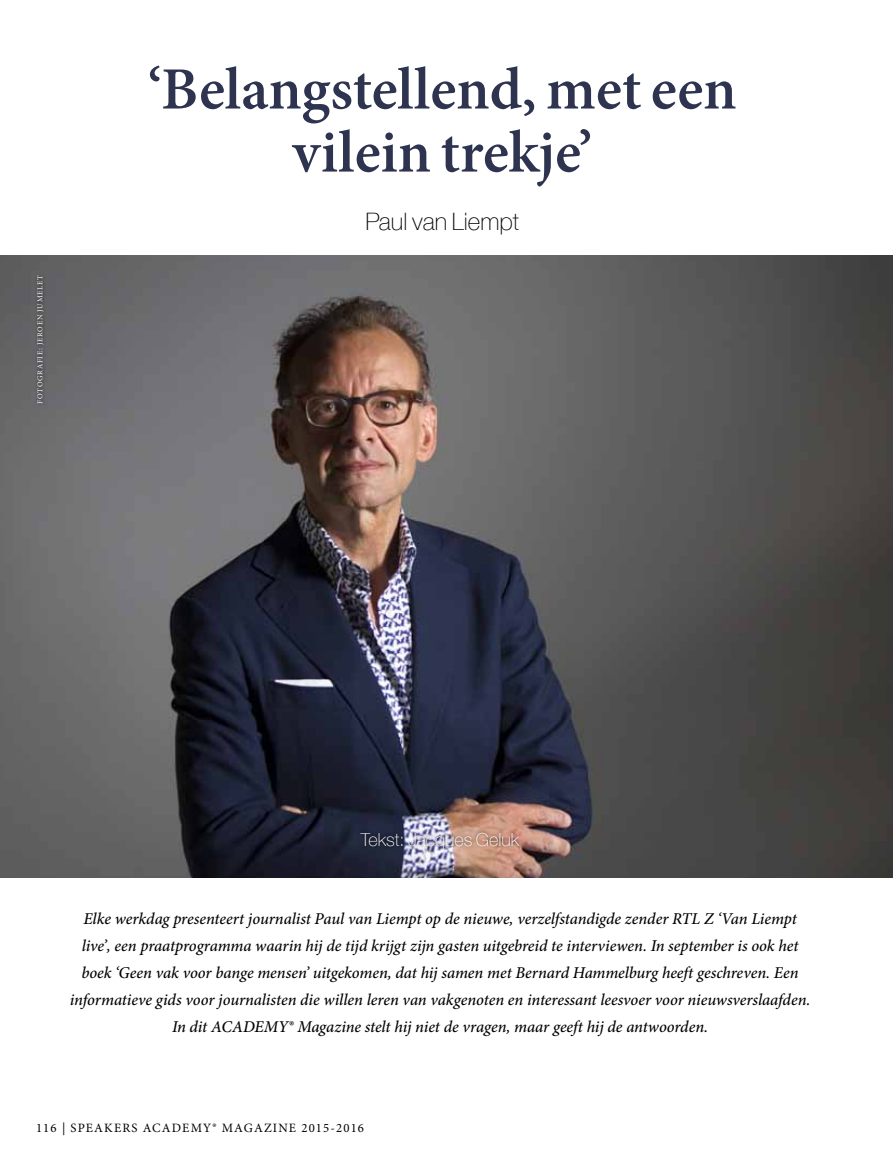
<style>
.page{position:relative;width:893px;height:1170px;background:#fff}
.page>*{position:absolute;margin:0;border:0;box-sizing:border-box;transform-origin:0 0}
.t1{font:600 60px/63px "Minion Pro";color:#2e3350;text-align:center}
.t2{font:100 24px "Helvetica Neue";color:#000}
.t3{font:100 18px "Helvetica Neue";color:#fff}
.t4{font:italic 500 16.5px/27px "Minion Pro";letter-spacing:-.005em;color:#000;text-align:center}
.t5{font:12.75px "Minion Pro";letter-spacing:.09em;color:#000}
.t6{font:7.5px "Minion Pro";letter-spacing:.1em;color:#fff}
</style>
<div class="page">
<img style="left:0;top:255px;width:893px;height:622px">
<div style="left:34px;top:272px;width:12px;height:134px;background:#000;opacity:.75"></div>
<div style="left:357px;top:829px;width:166px;height:23px;background:#000;opacity:.75"></div>
<h1 class="t1" style="left:148px;top:57px;width:590px">‘Belangstellend, met een vilein trekje’</h1>
<p class="t6" style="left:35px;top:403px;width:129px;rotate:-90deg">FOTOGRAFIE: jeroen jumelet</p>
<h2 class="t2" style="left:365px;top:203px;width:155px">Paul van Liempt</h2>
<p class="t3" style="left:361px;top:825px;width:160px">Tekst: Jacques Geluk</p>
<p class="t4" style="left:70px;top:904px;width:742px">Elke werkdag presenteert journalist Paul van Liempt op de nieuwe, verzelfstandigde zender RTL Z ‘Van Liempt live’, een praatprogramma waarin hij de tijd krijgt zijn gasten uitgebreid te interviewen. In september is ook het boek ‘Geen vak voor bange mensen’ uitgekomen, dat hij samen met Bernard Hammelburg heeft geschreven. Een informatieve gids voor journalisten die willen leren van vakgenoten en interessant leesvoer voor nieuwsverslaafden.<br>In dit ACADEMY® Magazine stelt hij niet de vragen, maar geeft hij de antwoorden.</p>
<p class="t5" style="left:36px;top:1119px;width:330px">116 | SPEAKERS ACADEMY® MAGAZINE 2015-2016</p>
</div>
